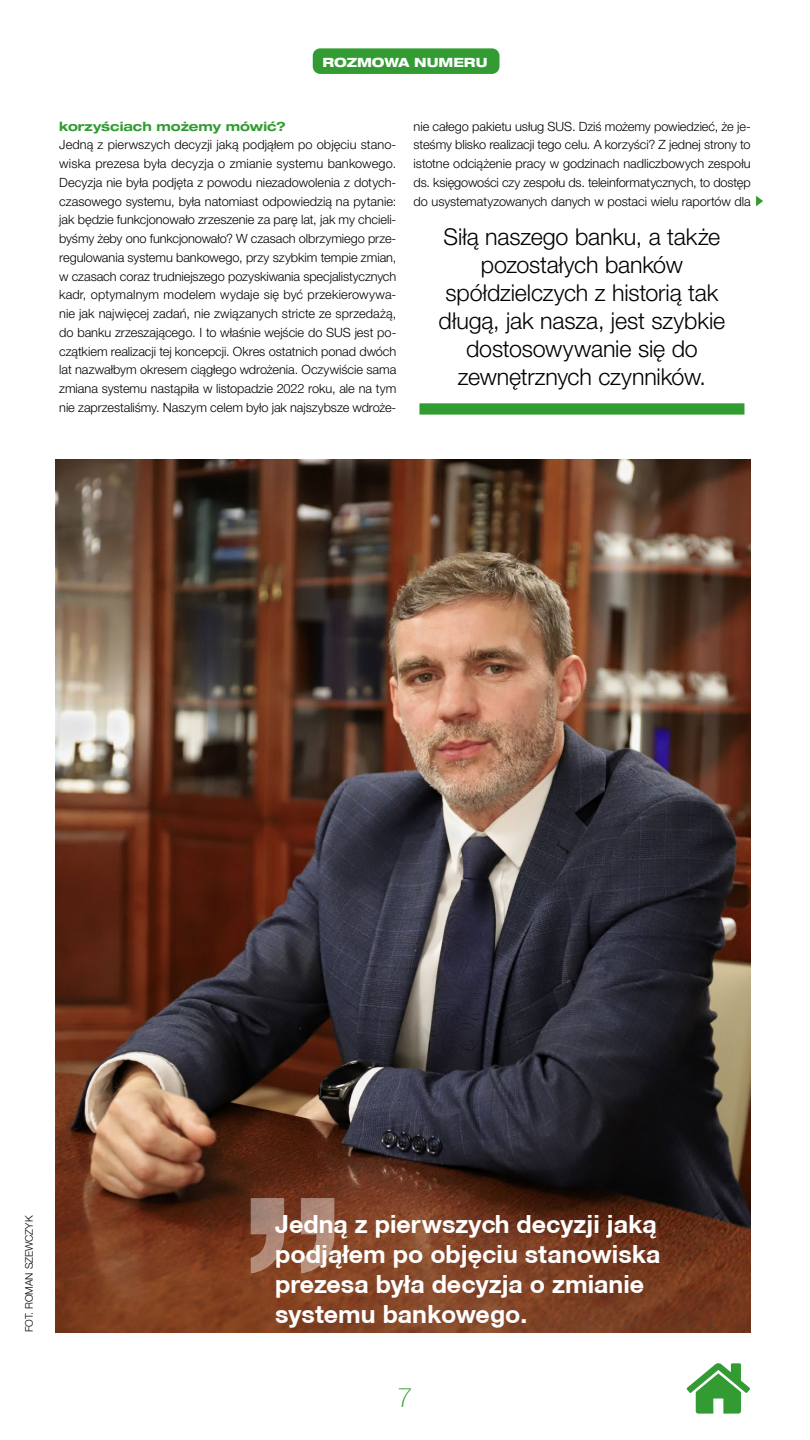
<style>
.page{position:relative;width:810px;height:1440px;background:#fff}
.page>*{position:absolute;margin:0;border:0;box-sizing:border-box;transform-origin:0 0}
.t1{font:100 27px "Helvetica Neue LT Pro";color:#329c32}
.t2{font:700 25.05px/30px "Helvetica Neue CE";color:#fff}
.t3{font:300 23.25px/27.9px "Helvetica Neue LT Pro";letter-spacing:-.005em;color:#000;text-align:center}
.t4{font:300 12.75px/18.8px "Helvetica Neue LT Pro";letter-spacing:-.005em;color:#000;text-align:justify}
.t5{font:700 expanded 12.75px "Helvetica Neue LT Pro";color:#329c32}
.t6{font:800 expanded 12.75px "Helvetica Neue LT Pro";letter-spacing:-.005em;color:#fff}
.t7{font:300 10.5px "Helvetica Neue LT Pro";letter-spacing:-.005em;color:#000}
</style>
<div class="page">
<div style="left:313px;top:48px;width:187px;height:26px;background:#329c32;border-radius:8px"></div>
<img style="left:56px;top:459px;width:694px;height:873px">
<svg style="left:251px;top:1198px;width:84px;height:75px;background:#9c6b56"></svg>
<div style="left:419px;top:403px;width:325px;height:12px;background:#329c32"></div>
<svg style="left:756px;top:196px;width:7px;height:10px"></svg>
<svg style="left:687px;top:1363px;width:63px;height:51px"></svg>
<p class="t6" style="left:322px;top:54px;width:167px">ROZMOWA NUMERU</p>
<p class="t5" style="left:59px;top:118px;width:228px">korzyściach możemy mówić?</p>
<p class="t4" style="left:59px;top:135px;width:339px">Jedną z pierwszych decyzji jaką podjąłem po objęciu stano&shy;wiska prezesa była decyzja o zmianie systemu bankowego.<br>Decyzja nie była podjęta z powodu niezadowolenia z dotych&shy;czasowego systemu, była natomiast odpowiedzią na pytanie: jak będzie funkcjonowało zrzeszenie za parę lat, jak my chcieli&shy;byśmy żeby ono funkcjonowało? W czasach olbrzymiego prze&shy;regulowania systemu bankowego, przy szybkim tempie zmian, w czasach coraz trudniejszego pozyskiwania specjalistycznych kadr, optymalnym modelem wydaje się być przekierowywa&shy;nie jak najwięcej zadań, nie związanych stricte ze sprzedażą, do banku zrzeszającego. I to właśnie wejście do SUS jest po&shy;czątkiem realizacji tej koncepcji. Okres ostatnich ponad dwóch lat nazwałbym okresem ciągłego wdrożenia. Oczywiście sama zmiana systemu nastąpiła w listopadzie 2022 roku, ale na tym nie zaprzestaliśmy. Naszym celem było jak najszybsze wdroże-</p>
<p class="t4" style="left:414px;top:117px;width:339px">nie całego pakietu usług SUS. Dziś możemy powiedzieć, że je&shy;steśmy blisko realizacji tego celu. A korzyści? Z jednej strony to istotne odciążenie pracy w godzinach nadliczbowych zespołu ds. księgowości czy zespołu ds. teleinformatycznych, to dostęp do usystematyzowanych danych w postaci wielu raportów dla</p>
<h3 class="t3" style="left:439px;top:222px;width:288px">Siłą naszego banku, a także pozostałych banków spółdzielczych z historią tak długą, jak nasza, jest szybkie dostosowywanie się do zewnętrznych czynników.</h3>
<p class="t7" style="left:23px;top:1332px;width:118px;rotate:-90deg">FOT. ROMAN SZEWCZYK</p>
<h2 class="t2" style="left:275px;top:1209px;width:387px">Jedną z pierwszych decyzji jaką podjąłem po objęciu stanowiska prezesa była decyzja o zmianie systemu bankowego.</h2>
<h1 class="t1" style="left:397px;top:1382px;width:17px">7</h1>
</div>
